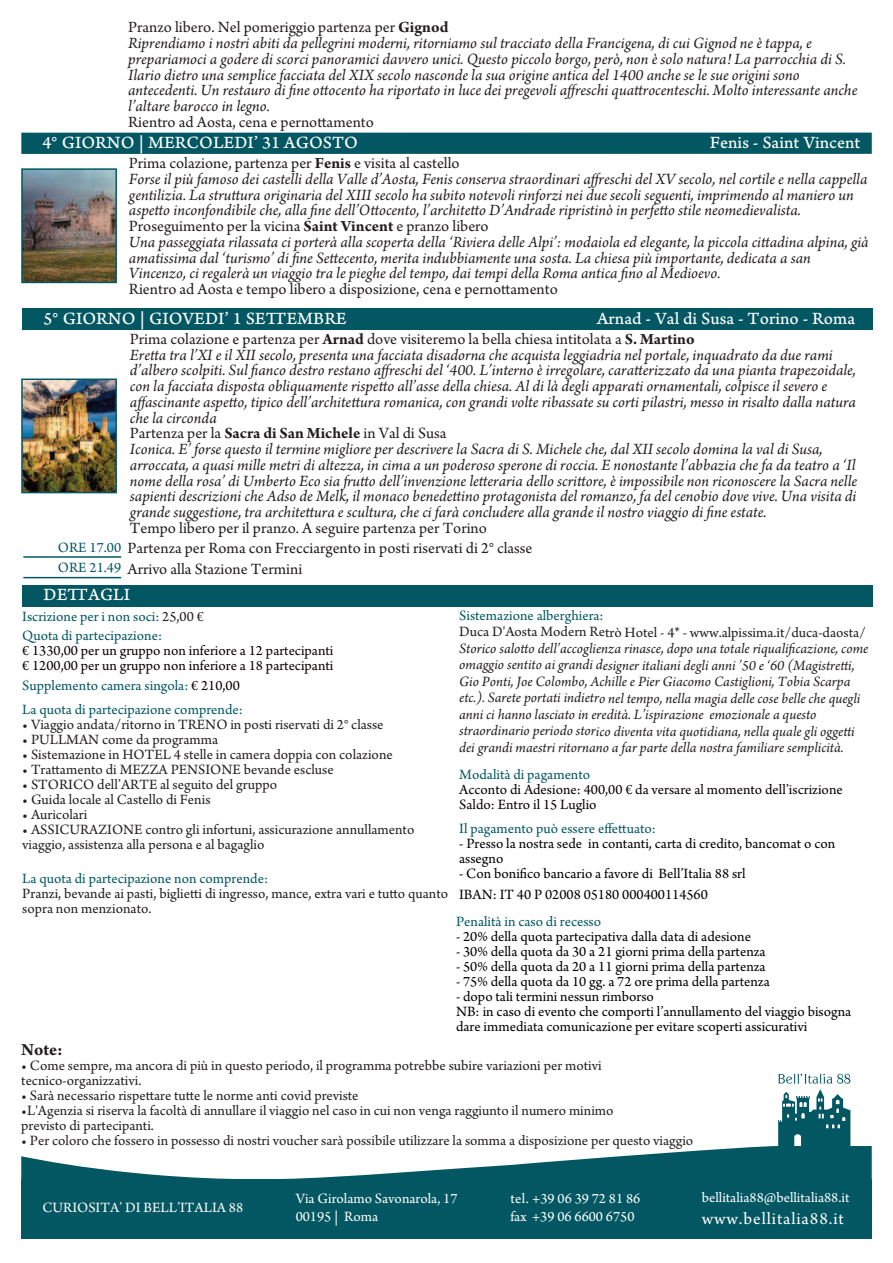
<style>
.page{position:relative;width:893px;height:1263px;background:#fff}
.page>*{position:absolute;margin:0;border:0;box-sizing:border-box;transform-origin:0 0}
.t1{font:18px "Arno Pro Caption";color:#fff}
.t2{font:18px "Arno Pro";letter-spacing:.05em;color:#fff}
.t3{font:700 18px "Arno Pro";color:#231f20}
.t4{font:italic 16.5px/15.8px "Arno Pro";color:#231f20}
.t5{font:16.5px "Arno Pro";color:#231f20}
.t6{font:15px/15px "Arno Pro";color:#231f20}
.t7{font:15px/15px "Arno Pro";color:#000}
.t8{font:italic 15px/16.5px "Arno Pro";color:#231f20}
.t9{font:15px/19.5px "Arno Pro";color:#035762}
.t10{font:15px/15px "Arno Pro";color:#080302}
.t11{font:15px/18px "Arno Pro";color:#fff}
.s1{font-style:normal}
.s2{font-weight:700;font-style:normal}
.s3{font-size:15px;color:#035762}
.s4{color:#231f20}
.s5{color:#080302}
</style>
<div class="page">
<svg style="left:21px;top:1074px;width:851px;height:105px"></svg>
<div style="left:21px;top:1179px;width:851px;height:60px;background:#035762"></div>
<div style="left:22px;top:585px;width:851px;height:21px;background:#035762"></div>
<hr style="left:23px;top:577px;width:98px;height:1px;background:#035762">
<hr style="left:23px;top:556px;width:98px;height:2px;background:#035762">
<img style="left:24px;top:171px;width:90px;height:109px">
<div style="left:21px;top:168px;width:96px;height:115px;border:2px solid #035762"></div>
<div style="left:21px;top:133px;width:851px;height:21px;background:#035762"></div>
<img style="left:24px;top:381px;width:90px;height:109px">
<div style="left:21px;top:378px;width:96px;height:115px;border:2px solid #035762"></div>
<div style="left:22px;top:308px;width:851px;height:22px;background:#035762"></div>
<p class="t4" style="left:128px;top:21px;width:731px"><span class="s1">Pranzo libero. Nel pomeriggio partenza per</span> <span class="s2">Gignod<br></span>Riprendiamo i nostri abiti da pellegrini moderni, ritorniamo sul tracciato della Francigena, di cui Gignod ne è tappa, e prepariamoci a godere di scorci panoramici davvero unici. Questo piccolo borgo, però, non è solo natura! La parrocchia di S.<br>Ilario dietro una semplice facciata del XIX secolo nasconde la sua origine antica del 1400 anche se le sue origini sono antecedenti. Un restauro di fine ottocento ha riportato in luce dei pregevoli affreschi quattrocenteschi. Molto interessante anche l’altare barocco in legno.</p>
<p class="t5" style="left:128px;top:116px;width:247px">Rientro ad Aosta, cena e pernottamento</p>
<p class="t1" style="left:43px;top:136px;width:317px">4° GIORNO | MERCOLEDI’ 31 AGOSTO</p>
<p class="t1" style="left:710px;top:136px;width:152px">Fenis - Saint Vincent</p>
<p class="t4" style="left:129px;top:157px;width:741px"><span class="s1">Prima colazione, partenza per</span> <span class="s2">Fenis</span> <span class="s1">e visita al castello<br></span>Forse il più famoso dei castelli della Valle d’Aosta, Fenis conserva straordinari affreschi del XV secolo, nel cortile e nella cappella gentilizia. La struttura originaria del XIII secolo ha subito notevoli rinforzi nei due secoli seguenti, imprimendo al maniero un aspetto inconfondibile che, alla fine dell’Ottocento, l’architetto D’Andrade ripristinò in perfetto stile neomedievalista.<br><span class="s1">Proseguimento per la vicina</span> <span class="s2">Saint Vincent</span> <span class="s1">e pranzo libero<br></span>Una passeggiata rilassata ci porterà alla scoperta della ‘Riviera delle Alpi’: modaiola ed elegante, la piccola cittadina alpina, già amatissima dal ‘turismo’ di fine Settecento, merita indubbiamente una sosta. La chiesa più importante, dedicata a san Vincenzo, ci regalerà un viaggio tra le pieghe del tempo, dai tempi della Roma antica fino al Medioevo.</p>
<p class="t5" style="left:129px;top:283px;width:430px">Rientro ad Aosta e tempo libero a disposizione, cena e pernottamento</p>
<p class="t1" style="left:44px;top:312px;width:305px">5° GIORNO | GIOVEDI’ 1 SETTEMBRE</p>
<p class="t1" style="left:597px;top:312px;width:260px">Arnad - Val di Susa - Torino - Roma</p>
<p class="t4" style="left:130px;top:332px;width:729px"><span class="s1">Prima colazione e partenza per</span> <span class="s2">Arnad</span> <span class="s1">dove visiteremo la bella chiesa intitolata a</span> <span class="s2">S. Martino<br></span>Eretta tra l’XI e il XII secolo, presenta una facciata disadorna che acquista leggiadria nel portale, inquadrato da due rami d’albero scolpiti. Sul fianco destro restano affreschi del ‘400. L’interno è irregolare, caratterizzato da una pianta trapezoidale, con la facciata disposta obliquamente rispetto all’asse della chiesa. Al di là degli apparati ornamentali, colpisce il severo e affascinante aspetto, tipico dell’architettura romanica, con grandi volte ribassate su corti pilastri, messo in risalto dalla natura che la circonda<br><span class="s1">Partenza per la</span> <span class="s2">Sacra di San Michele</span> <span class="s1">in Val di Susa<br></span>Iconica. E’ forse questo il termine migliore per descrivere la Sacra di S. Michele che, dal XII secolo domina la val di Susa, arroccata, a quasi mille metri di altezza, in cima a un poderoso sperone di roccia. E nonostante l’abbazia che fa da teatro a ‘Il nome della rosa’ di Umberto Eco sia frutto dell’invenzione letteraria dello scrittore, è impossibile non riconoscere la Sacra nelle sapienti descrizioni che Adso de Melk, il monaco benedettino protagonista del romanzo, fa del cenobio dove vive. Una visita di grande suggestione, tra architettura e scultura, che ci farà concludere alla grande il nostro viaggio di fine estate.</p>
<p class="t5" style="left:130px;top:522px;width:359px">Tempo libero per il pranzo. A seguire partenza per Torino</p>
<p class="t5" style="left:58px;top:542px;width:476px"><span class="s3">ORE 17.00</span> Partenza per Roma con Frecciargento in posti riservati di 2° classe</p>
<p class="t5" style="left:58px;top:563px;width:246px"><span class="s3">ORE 21.49</span> Arrivo alla Stazione Termini</p>
<p class="t1" style="left:44px;top:588px;width:88px">DETTAGLI</p>
<p class="t9" style="left:22px;top:608px;width:183px">Iscrizione per i non soci: <span class="s4">25,00 €<br></span>Quota di partecipazione:</p>
<p class="t10" style="left:22px;top:644px;width:313px">€ 1330,00 per un gruppo non inferiore a 12 partecipanti € 1200,00 per un gruppo non inferiore a 18 partecipanti</p>
<p class="t9" style="left:22px;top:674px;width:222px;line-height:24px">Supplemento camera singola: <span class="s5">€ 210,00<br></span>La quota di partecipazione comprende:</p>
<p class="t6" style="left:22px;top:718px;width:363px">• Viaggio andata/ritorno in TRENO in posti riservati di 2° classe</p>
<p class="t6" style="left:22px;top:733px;width:197px">• PULLMAN come da programma</p>
<p class="t6" style="left:22px;top:748px;width:372px">• Sistemazione in HOTEL 4 stelle in camera doppia con colazione</p>
<p class="t6" style="left:22px;top:763px;width:313px">• Trattamento di MEZZA PENSIONE bevande escluse</p>
<p class="t6" style="left:22px;top:778px;width:256px">• STORICO dell’ARTE al seguito del gruppo</p>
<p class="t6" style="left:22px;top:793px;width:190px">• Guida locale al Castello di Fenis</p>
<p class="t6" style="left:22px;top:808px;width:67px">• Auricolari</p>
<p class="t6" style="left:22px;top:823px;width:394px">• ASSICURAZIONE contro gli infortuni, assicurazione annullamento viaggio, assistenza alla persona e al bagaglio</p>
<p class="t9" style="left:22px;top:870px;width:247px">La quota di partecipazione non comprende:</p>
<p class="t6" style="left:22px;top:887px;width:427px">Pranzi, bevande ai pasti, biglietti di ingresso, mance, extra vari e tutto quanto sopra non menzionato.</p>
<p class="t9" style="left:459px;top:607px;width:146px">Sistemazione alberghiera:</p>
<p class="t6" style="left:459px;top:626px;width:408px">Duca D'Aosta Modern Retrò Hotel - 4* - www.alpissima.it/duca-daosta/</p>
<p class="t8" style="left:459px;top:642px;width:411px">Storico salotto dell’accoglienza rinasce, dopo una totale riqualificazione, come omaggio sentito ai grandi designer italiani degli anni ’50 e ‘60 (Magistretti, Gio Ponti, Joe Colombo, Achille e Pier Giacomo Castiglioni, Tobia Scarpa etc.). Sarete portati indietro nel tempo, nella magia delle cose belle che quegli anni ci hanno lasciato in eredità. L’ispirazione emozionale a questo straordinario periodo storico diventa vita quotidiana, nella quale gli oggetti dei grandi maestri ritornano a far parte della nostra familiare semplicità.</p>
<p class="t9" style="left:459px;top:766px;width:132px">Modalità di pagamento</p>
<p class="t10" style="left:459px;top:783px;width:385px">Acconto di Adesione: 400,00 € da versare al momento dell’iscrizione<br>Saldo: Entro il 15 Luglio</p>
<p class="t9" style="left:459px;top:820px;width:198px">Il pagamento può essere effettuato:</p>
<p class="t7" style="left:459px;top:837px;width:378px">- Presso la nostra sede in contanti, carta di credito, bancomat o con assegno</p>
<p class="t7" style="left:459px;top:864px;width:288px;line-height:21px">- Con bonifico bancario a favore di Bell’Italia 88 srl<br>IBAN: IT 40 P 02008 05180 000400114560</p>
<p class="t9" style="left:456px;top:913px;width:147px">Penalità in caso di recesso</p>
<p class="t7" style="left:456px;top:930px;width:297px">- 20% della quota partecipativa dalla data di adesione</p>
<p class="t7" style="left:456px;top:945px;width:311px">- 30% della quota da 30 a 21 giorni prima della partenza</p>
<p class="t7" style="left:456px;top:960px;width:311px">- 50% della quota da 20 a 11 giorni prima della partenza</p>
<p class="t7" style="left:456px;top:975px;width:315px">- 75% della quota da 10 gg. a 72 ore prima della partenza</p>
<p class="t7" style="left:456px;top:990px;width:397px">- dopo tali termini nessun rimborso<br>NB: in caso di evento che comporti l’annullamento del viaggio bisogna dare immediata comunicazione per evitare scoperti assicurativi</p>
<p class="t3" style="left:21px;top:1044px;width:43px">Note:</p>
<p class="t6" style="left:21px;top:1060px;width:582px">• Come sempre, ma ancora di più in questo periodo, il programma potrebbe subire variazioni per motivi tecnico-organizzativi.</p>
<p class="t6" style="left:21px;top:1090px;width:339px">• Sarà necessario rispettare tutte le norme anti covid previste</p>
<p class="t6" style="left:21px;top:1105px;width:594px">•L'Agenzia si riserva la facoltà di annullare il viaggio nel caso in cui non venga raggiunto il numero minimo previsto di partecipanti.</p>
<p class="t6" style="left:21px;top:1135px;width:673px">• Per coloro che fossero in possesso di nostri voucher sarà possibile utilizzare la somma a disposizione per questo viaggio</p>
<p class="t11" style="left:43px;top:1200px;width:202px">CURIOSITA’ DI BELL’ITALIA 88</p>
<p class="t11" style="left:296px;top:1191px;width:163px">Via Girolamo Savonarola, 17<br>00195 | Roma</p>
<p class="t11" style="left:510px;top:1191px;width:132px">tel. +39 06 39 72 81 86 fax +39 06 6600 6750</p>
<p class="t11" style="left:702px;top:1190px;width:149px">bellitalia88@bellitalia88.it</p>
<p class="t2" style="left:702px;top:1211px;width:144px">www.bellitalia88.it</p>
</div>
